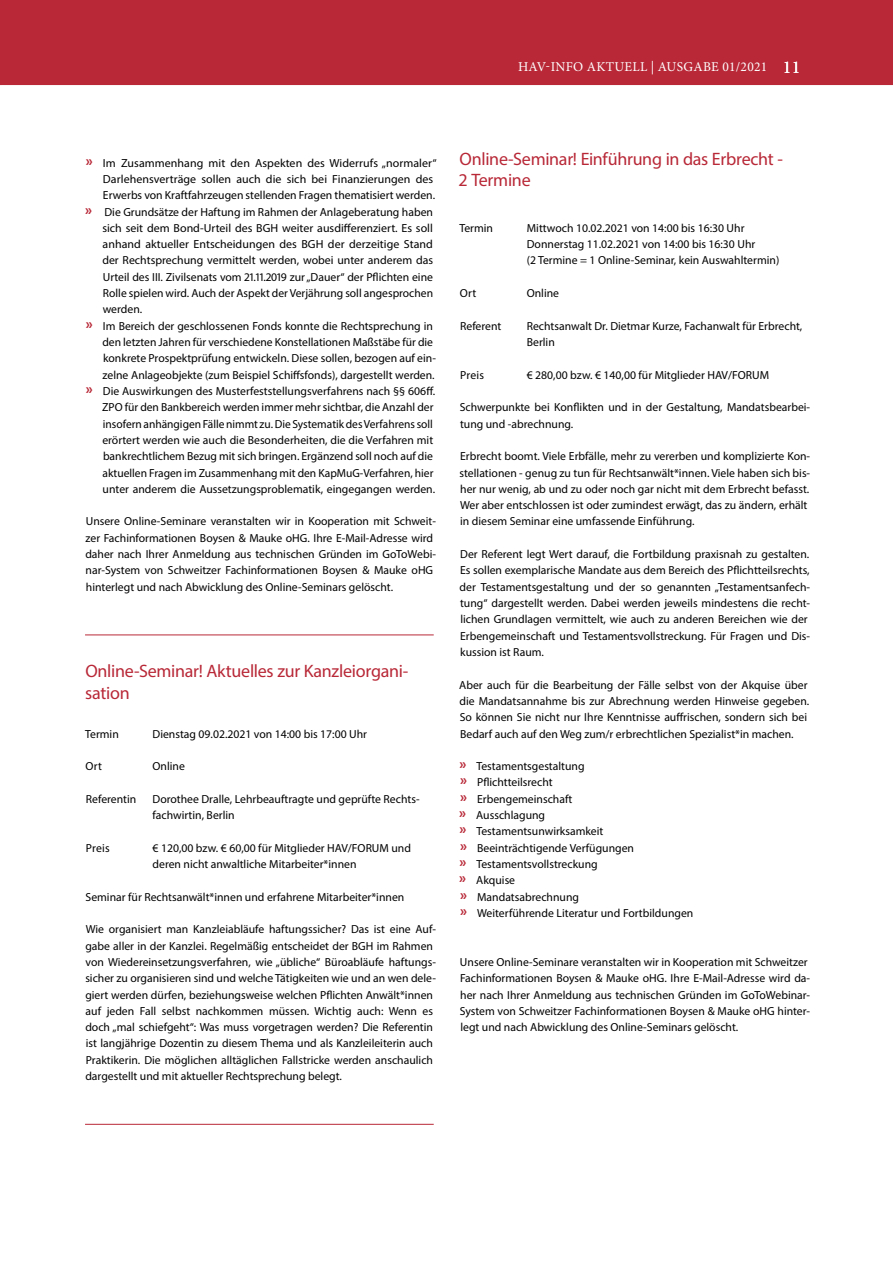
<style>
.page{position:relative;width:893px;height:1263px;background:#fff}
.page>*{position:absolute;margin:0;border:0;box-sizing:border-box;transform-origin:0 0}
.t1{font:18px/21.6px "Myriad Pro";letter-spacing:-.015em;color:#b82837}
.t2{font:13.5px "Minion Pro";letter-spacing:.02em;color:#fff}
.t3{font:11.7px/16.4px "Myriad Pro";color:#000}
.s1{font-size:18px}
.s2{font-weight:700;font-size:15px;color:#b82837}
</style>
<div class="page">
<div style="left:0;top:0;width:893px;height:84px;background:#b82837"></div>
<hr style="left:85px;top:634px;width:349px;height:1px;background:#b82837">
<hr style="left:85px;top:1124px;width:349px;height:1px;background:#b82837">
<hr style="left:0;top:84px;width:893px;height:1px;background:#b82837">
<p class="t2" style="left:518px;top:57px;width:284px">HAV-INFO AKTUELL | AUSGABE 01/2021 <span class="s1">11</span></p>
<p class="t3" style="left:86px;top:154px;width:352px"><span class="s2">Ů</span> Im Zusammenhang mit den Aspekten des Widerrufs „normaler“</p>
<p class="t3" style="left:103px;top:171px;width:332px">Darlehensverträge sollen auch die sich bei Finanzierungen des</p>
<p class="t3" style="left:103px;top:187px;width:334px">Erwerbs von Kraftfahrzeugen stellenden Fragen thematisiert werden.</p>
<p class="t3" style="left:85px;top:203px;width:350px"><span class="s2">Ů</span> Die Grundsätze der Haftung im Rahmen der Anlageberatung haben</p>
<p class="t3" style="left:102px;top:220px;width:332px">sich seit dem Bond-Urteil des BGH weiter ausdifferenziert. Es soll</p>
<p class="t3" style="left:103px;top:236px;width:332px">anhand aktueller Entscheidungen des BGH der derzeitige Stand</p>
<p class="t3" style="left:102px;top:252px;width:332px">der Rechtsprechung vermittelt werden, wobei unter anderem das</p>
<p class="t3" style="left:103px;top:268px;width:332px">Urteil des III. Zivilsenats vom 21.11.2019 zur „Dauer“ der Pflichten eine</p>
<p class="t3" style="left:103px;top:285px;width:332px">Rolle spielen wird. Auch der Aspekt der Verjährung soll angesprochen</p>
<p class="t3" style="left:103px;top:301px;width:41px">werden.</p>
<p class="t3" style="left:86px;top:317px;width:349px"><span class="s2">Ů</span> Im Bereich der geschlossenen Fonds konnte die Rechtsprechung in</p>
<p class="t3" style="left:102px;top:334px;width:332px">den letzten Jahren für verschiedene Konstellationen Maßstäbe für die</p>
<p class="t3" style="left:103px;top:350px;width:334px">konkrete Prospektprüfung entwickeln. Diese sollen, bezogen auf ein-</p>
<p class="t3" style="left:103px;top:366px;width:334px">zelne Anlageobjekte (zum Beispiel Schiffsfonds), dargestellt werden.</p>
<p class="t3" style="left:86px;top:383px;width:351px"><span class="s2">Ů</span> Die Auswirkungen des Musterfeststellungsverfahrens nach §§ 606ff.</p>
<p class="t3" style="left:102px;top:399px;width:333px">ZPO für den Bankbereich werden immer mehr sichtbar, die Anzahl der</p>
<p class="t3" style="left:103px;top:415px;width:332px">insofern anhängigen Fälle nimmt zu. Die Systematik des Verfahrens soll</p>
<p class="t3" style="left:102px;top:432px;width:332px">erörtert werden wie auch die Besonderheiten, die die Verfahren mit</p>
<p class="t3" style="left:103px;top:448px;width:332px">bankrechtlichem Bezug mit sich bringen. Ergänzend soll noch auf die</p>
<p class="t3" style="left:103px;top:464px;width:332px">aktuellen Fragen im Zusammenhang mit den KapMuG-Verfahren, hier</p>
<p class="t3" style="left:103px;top:481px;width:334px">unter anderem die Aussetzungsproblematik, eingegangen werden.</p>
<p class="t3" style="left:85px;top:513px;width:352px">Unsere Online-Seminare veranstalten wir in Kooperation mit Schweit&shy;zer Fachinformationen Boysen &amp; Mauke oHG. Ihre E-Mail-Adresse wird daher nach Ihrer Anmeldung aus technischen Gründen im GoToWebi&shy;nar-System von Schweitzer Fachinformationen Boysen &amp; Mauke oHG hinterlegt und nach Abwicklung des Online-Seminars gelöscht.</p>
<h1 class="t1" style="left:85px;top:660px;width:325px">Online-Seminar! Aktuelles zur Kanzleiorgani&shy;sation</h1>
<p class="t3" style="left:85px;top:725px;width:35px">Termin</p>
<p class="t3" style="left:153px;top:725px;width:216px">Dienstag 09.02.2021 von 14:00 bis 17:00 Uhr</p>
<p class="t3" style="left:86px;top:758px;width:18px">Ort</p>
<p class="t3" style="left:153px;top:758px;width:34px">Online</p>
<p class="t3" style="left:86px;top:790px;width:52px">Referentin</p>
<p class="t3" style="left:153px;top:790px;width:269px">Dorothee Dralle, Lehrbeauftragte und geprüfte Rechts&shy;fachwirtin, Berlin</p>
<p class="t3" style="left:86px;top:839px;width:25px">Preis</p>
<p class="t3" style="left:153px;top:839px;width:260px">€ 120,00 bzw. € 60,00 für Mitglieder HAV/FORUM und deren nicht anwaltliche Mitarbeiter*innen</p>
<p class="t3" style="left:86px;top:888px;width:320px">Seminar für Rechtsanwält*innen und erfahrene Mitarbeiter*innen</p>
<p class="t3" style="left:85px;top:921px;width:352px">Wie organisiert man Kanzleiabläufe haftungssicher? Das ist eine Auf&shy;gabe aller in der Kanzlei. Regelmäßig entscheidet der BGH im Rahmen von Wiedereinsetzungsverfahren, wie „übliche“ Büroabläufe haftungs&shy;sicher zu organisieren sind und welche Tätigkeiten wie und an wen dele&shy;giert werden dürfen, beziehungsweise welchen Pflichten Anwält*innen auf jeden Fall selbst nachkommen müssen. Wichtig auch: Wenn es doch „mal schiefgeht“: Was muss vorgetragen werden? Die Referentin ist langjährige Dozentin zu diesem Thema und als Kanzleileiterin auch Praktikerin. Die möglichen alltäglichen Fallstricke werden anschaulich dargestellt und mit aktueller Rechtsprechung belegt.</p>
<h1 class="t1" style="left:458px;top:148px;width:326px">Online-Seminar! Einführung in das Erbrecht -<br>2 Termine</h1>
<p class="t3" style="left:459px;top:220px;width:35px">Termin</p>
<p class="t3" style="left:527px;top:220px;width:254px">Mittwoch 10.02.2021 von 14:00 bis 16:30 Uhr<br>Donnerstag 11.02.2021 von 14:00 bis 16:30 Uhr<br>(2 Termine = 1 Online-Seminar, kein Auswahltermin)</p>
<p class="t3" style="left:460px;top:285px;width:18px">Ort</p>
<p class="t3" style="left:527px;top:285px;width:34px">Online</p>
<p class="t3" style="left:460px;top:317px;width:43px">Referent</p>
<p class="t3" style="left:527px;top:317px;width:277px">Rechtsanwalt Dr. Dietmar Kurze, Fachanwalt für Erbrecht,<br>Berlin</p>
<p class="t3" style="left:460px;top:366px;width:25px">Preis</p>
<p class="t3" style="left:527px;top:366px;width:244px">€ 280,00 bzw. € 140,00 für Mitglieder HAV/FORUM</p>
<p class="t3" style="left:460px;top:399px;width:352px">Schwerpunkte bei Konflikten und in der Gestaltung, Mandatsbearbei&shy;tung und -abrechnung.</p>
<p class="t3" style="left:460px;top:448px;width:352px">Erbrecht boomt. Viele Erbfälle, mehr zu vererben und komplizierte Kon&shy;stellationen - genug zu tun für Rechtsanwält*innen. Viele haben sich bis&shy;her nur wenig, ab und zu oder noch gar nicht mit dem Erbrecht befasst.<br>Wer aber entschlossen ist oder zumindest erwägt, das zu ändern, erhält in diesem Seminar eine umfassende Einführung.</p>
<p class="t3" style="left:460px;top:546px;width:352px">Der Referent legt Wert darauf, die Fortbildung praxisnah zu gestalten.<br>Es sollen exemplarische Mandate aus dem Bereich des Pflichtteilsrechts, der Testamentsgestaltung und der so genannten „Testamentsanfech&shy;tung“ dargestellt werden. Dabei werden jeweils mindestens die recht&shy;lichen Grundlagen vermittelt, wie auch zu anderen Bereichen wie der Erbengemeinschaft und Testamentsvollstreckung. Für Fragen und Dis&shy;kussion ist Raum.</p>
<p class="t3" style="left:459px;top:676px;width:352px">Aber auch für die Bearbeitung der Fälle selbst von der Akquise über die Mandatsannahme bis zur Abrechnung werden Hinweise gegeben.<br>So können Sie nicht nur Ihre Kenntnisse auffrischen, sondern sich bei Bedarf auch auf den Weg zum/r erbrechtlichen Spezialist*in machen.</p>
<p class="t3" style="left:459px;top:758px;width:236px"><span class="s2">Ů</span> Testamentsgestaltung<br><span class="s2">Ů</span> Pflichtteilsrecht<br><span class="s2">Ů</span> Erbengemeinschaft<br><span class="s2">Ů</span> Ausschlagung<br><span class="s2">Ů</span> Testamentsunwirksamkeit<br><span class="s2">Ů</span> Beeinträchtigende Verfügungen<br><span class="s2">Ů</span> Testamentsvollstreckung<br><span class="s2">Ů</span> Akquise<br><span class="s2">Ů</span> Mandatsabrechnung<br><span class="s2">Ů</span> Weiterführende Literatur und Fortbildungen</p>
<p class="t3" style="left:460px;top:954px;width:352px">Unsere Online-Seminare veranstalten wir in Kooperation mit Schweitzer Fachinformationen Boysen &amp; Mauke oHG. Ihre E-Mail-Adresse wird da&shy;her nach Ihrer Anmeldung aus technischen Gründen im GoToWebinar-System von Schweitzer Fachinformationen Boysen &amp; Mauke oHG hinter&shy;legt und nach Abwicklung des Online-Seminars gelöscht.</p>
</div>
